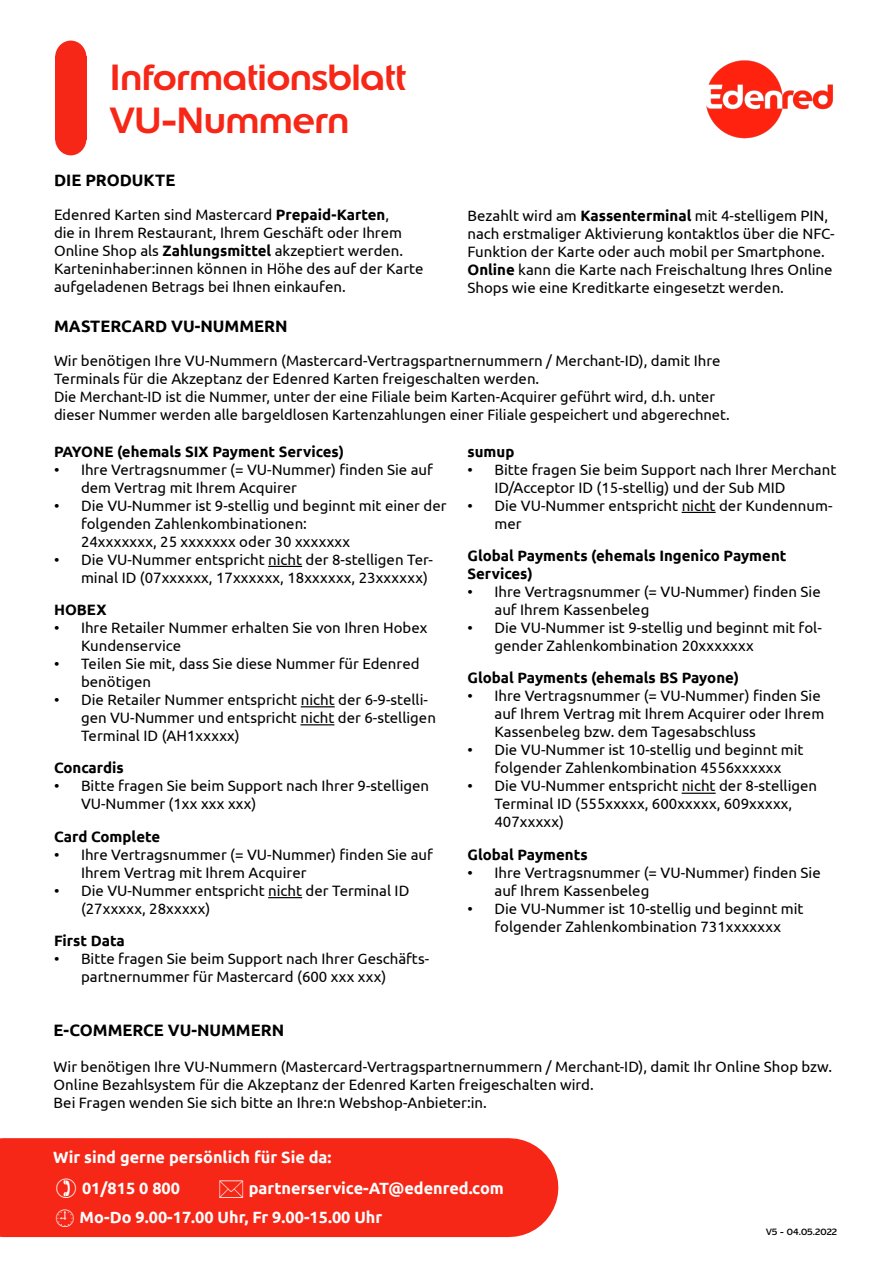
<style>
.page{position:relative;width:893px;height:1263px;background:#fff}
.page>*{position:absolute;margin:0;border:0;box-sizing:border-box;transform-origin:0 0}
.t1{font:500 36px/43.2px "Edenred";color:#f72717}
.t2{font:700 16.5px "Ubuntu";color:#000}
.t3{font:700 16.2px/30.5px "Ubuntu";color:#fff}
.t4{font:15px/18px "Ubuntu";color:#000}
.t5{font:700 15px/18px "Ubuntu";color:#000}
.t6{font:9px "Edenred";color:#000}
.s1{font-weight:700}
</style>
<div class="page">
<div style="left:3px;top:1138px;width:506px;height:99px;background:#f72717"></div>
<div style="left:55px;top:57px;width:31px;height:83px;background:#f72717"></div>
<div style="left:55px;top:41px;width:31px;height:33px;background:#f72717;border-radius:50%"></div>
<div style="left:55px;top:122px;width:31px;height:33px;background:#f72717;border-radius:50%"></div>
<img style="left:706px;top:60px;width:127px;height:79px">
<hr style="left:268px;top:566px;width:34px;height:1px;background:#000">
<hr style="left:301px;top:706px;width:34px;height:1px;background:#000">
<hr style="left:300px;top:724px;width:34px;height:1px;background:#000">
<hr style="left:268px;top:897px;width:34px;height:1px;background:#000">
<hr style="left:682px;top:512px;width:34px;height:1px;background:#000">
<hr style="left:682px;top:793px;width:34px;height:1px;background:#000">
<h1 class="t1" style="left:110px;top:56px;width:297px">Informationsblatt<br>VU-Nummern</h1>
<p class="t2" style="left:54px;top:170px;width:123px">DIE PRODUKTE</p>
<p class="t4" style="left:54px;top:205px;width:371px">Edenred Karten sind Mastercard <span class="s1">Prepaid-Karten</span>,<br>die in Ihrem Restaurant, Ihrem Geschäft oder Ihrem Online Shop als <span class="s1">Zahlungsmittel</span> akzeptiert werden.<br>Karteninhaber:innen können in Höhe des auf der Karte aufgeladenen Betrags bei Ihnen einkaufen.</p>
<p class="t4" style="left:467px;top:206px;width:369px">Bezahlt wird am <span class="s1">Kassenterminal</span> mit 4-stelligem PIN, nach erstmaliger Aktivierung kontaktlos über die NFC-Funktion der Karte oder auch mobil per Smartphone.<br><span class="s1">Online</span> kann die Karte nach Freischaltung Ihres Online Shops wie eine Kreditkarte eingesetzt werden.</p>
<p class="t2" style="left:54px;top:316px;width:235px">MASTERCARD VU-NUMMERN</p>
<p class="t4" style="left:54px;top:351px;width:677px">Wir benötigen Ihre VU-Nummern (Mastercard-Vertragspartnernummern / Merchant-ID), damit Ihre Terminals für die Akzeptanz der Edenred Karten freigeschalten werden.<br>Die Merchant-ID ist die Nummer, unter der eine Filiale beim Karten-Acquirer geführt wird, d.h. unter dieser Nummer werden alle bargeldlosen Kartenzahlungen einer Filiale gespeichert und abgerechnet.</p>
<p class="t5" style="left:54px;top:442px;width:291px">PAYONE (ehemals SIX Payment Services)</p>
<p class="t4" style="left:81px;top:460px;width:353px;text-indent:-27px">• Ihre Vertragsnummer (= VU-Nummer) finden Sie auf dem Vertrag mit Ihrem Acquirer</p>
<p class="t4" style="left:81px;top:496px;width:367px;text-indent:-27px">• Die VU-Nummer ist 9-stellig und beginnt mit einer der folgenden Zahlenkombinationen:<br>24xxxxxxx, 25 xxxxxxx oder 30 xxxxxxx</p>
<p class="t4" style="left:81px;top:550px;width:353px;text-indent:-27px">• Die VU-Nummer entspricht nicht der 8-stelligen Ter&shy;minal ID (07xxxxxx, 17xxxxxx, 18xxxxxx, 23xxxxxx)</p>
<p class="t5" style="left:54px;top:600px;width:54px">HOBEX</p>
<p class="t4" style="left:81px;top:618px;width:348px;text-indent:-27px">• Ihre Retailer Nummer erhalten Sie von Ihren Hobex<br>Kundenservice</p>
<p class="t4" style="left:81px;top:654px;width:340px;text-indent:-27px">• Teilen Sie mit, dass Sie diese Nummer für Edenred benötigen</p>
<p class="t4" style="left:81px;top:690px;width:356px;text-indent:-27px">• Die Retailer Nummer entspricht nicht der 6-9-stelli&shy;gen VU-Nummer und entspricht nicht der 6-stelligen<br>Terminal ID (AH1xxxxx)</p>
<p class="t5" style="left:54px;top:759px;width:71px">Concardis</p>
<p class="t4" style="left:81px;top:777px;width:350px;text-indent:-27px">• Bitte fragen Sie beim Support nach Ihrer 9-stelligen<br>VU-Nummer (1xx xxx xxx)</p>
<p class="t5" style="left:54px;top:827px;width:108px">Card Complete</p>
<p class="t4" style="left:81px;top:845px;width:353px;text-indent:-27px">• Ihre Vertragsnummer (= VU-Nummer) finden Sie auf<br>Ihrem Vertrag mit Ihrem Acquirer</p>
<p class="t4" style="left:81px;top:881px;width:330px;text-indent:-27px">• Die VU-Nummer entspricht nicht der Terminal ID (27xxxxx, 28xxxxx)</p>
<p class="t5" style="left:54px;top:932px;width:72px">First Data</p>
<p class="t4" style="left:81px;top:949px;width:350px;text-indent:-27px">• Bitte fragen Sie beim Support nach Ihrer Geschäfts&shy;partnernummer für Mastercard (600 xxx xxx)</p>
<p class="t5" style="left:467px;top:442px;width:48px">sumup</p>
<p class="t4" style="left:494px;top:460px;width:343px;text-indent:-27px">• Bitte fragen Sie beim Support nach Ihrer Merchant<br>ID/Acceptor ID (15-stellig) und der Sub MID</p>
<p class="t4" style="left:494px;top:496px;width:339px;text-indent:-27px">• Die VU-Nummer entspricht nicht der Kundennum&shy;mer</p>
<p class="t5" style="left:467px;top:546px;width:320px">Global Payments (ehemals Ingenico Payment<br>Services)</p>
<p class="t4" style="left:494px;top:582px;width:328px;text-indent:-27px">• Ihre Vertragsnummer (= VU-Nummer) finden Sie auf Ihrem Kassenbeleg</p>
<p class="t4" style="left:494px;top:618px;width:329px;text-indent:-27px">• Die VU-Nummer ist 9-stellig und beginnt mit fol&shy;gender Zahlenkombination 20xxxxxxx</p>
<p class="t5" style="left:467px;top:669px;width:273px">Global Payments (ehemals BS Payone)</p>
<p class="t4" style="left:494px;top:687px;width:331px;text-indent:-27px">• Ihre Vertragsnummer (= VU-Nummer) finden Sie auf Ihrem Vertrag mit Ihrem Acquirer oder Ihrem<br>Kassenbeleg bzw. dem Tagesabschluss</p>
<p class="t4" style="left:467px;top:741px;width:338px;text-align:center">• Die VU-Nummer ist 10-stellig und beginnt mit folgender Zahlenkombination 4556xxxxxx</p>
<p class="t4" style="left:494px;top:777px;width:324px;text-indent:-27px">• Die VU-Nummer entspricht nicht der 8-stelligen<br>Terminal ID (555xxxxx, 600xxxxx, 609xxxxx,<br>407xxxxx)</p>
<p class="t5" style="left:467px;top:845px;width:122px">Global Payments</p>
<p class="t4" style="left:494px;top:863px;width:328px;text-indent:-27px">• Ihre Vertragsnummer (= VU-Nummer) finden Sie auf Ihrem Kassenbeleg</p>
<p class="t4" style="left:467px;top:899px;width:338px;text-align:center">• Die VU-Nummer ist 10-stellig und beginnt mit folgender Zahlenkombination 731xxxxxxx</p>
<p class="t2" style="left:54px;top:1020px;width:232px">E-COMMERCE VU-NUMMERN</p>
<p class="t4" style="left:54px;top:1057px;width:780px">Wir benötigen Ihre VU-Nummern (Mastercard-Vertragspartnernummern / Merchant-ID), damit Ihr Online Shop bzw.<br>Online Bezahlsystem für die Akzeptanz der Edenred Karten freigeschalten wird.<br>Bei Fragen wenden Sie sich bitte an Ihre:n Webshop-Anbieter:in.</p>
<p class="t3" style="left:82px;top:1142px;width:251px;text-indent:-29px">Wir sind gerne persönlich für Sie da:<br>01/815 0 800</p>
<p class="t3" style="left:80px;top:1173px;width:426px;line-height:29.2px;text-indent:169px">partnerservice-AT@edenred.com<br>Mo-Do 9.00-17.00 Uhr, Fr 9.00-15.00 Uhr</p>
<p class="t6" style="left:766px;top:1226px;width:73px">V5 - 04.05.2022</p>
</div>
